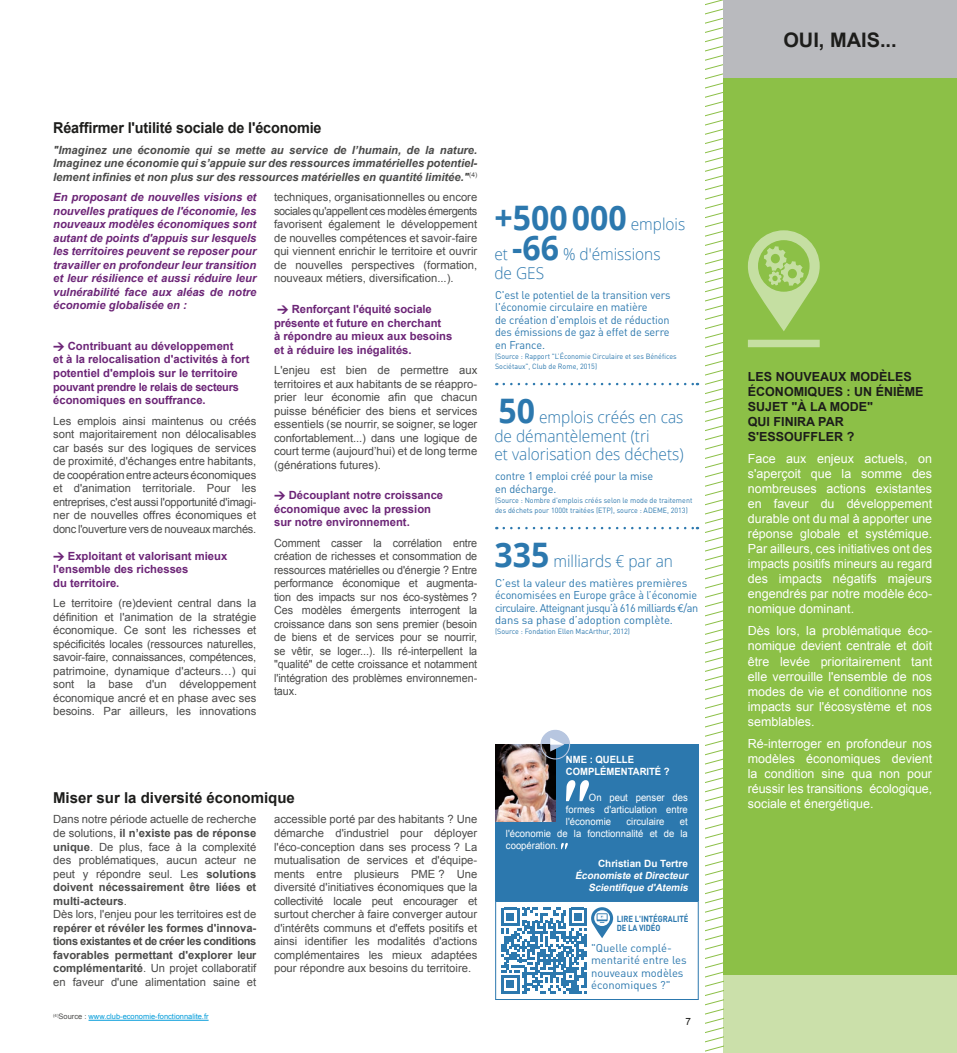
<style>
.page{position:relative;width:957px;height:1053px;background:#fff}
.page>*{position:absolute;margin:0;border:0;box-sizing:border-box;transform-origin:0 0}
.t1{font:700 33.75px "Open Sans";color:#2c78ae;scale:.95 1}
.t2{font:700 20px "Arial";color:#1d1d1b}
.t3{font:300 16.25px/18.8px "Open Sans";color:#2c78ae;scale:.95 1}
.t4{font:700 15px "Arial";letter-spacing:-.01em;color:#1d1d1b;scale:.96 1}
.t5{font:700 15px "Arial";letter-spacing:-.01em;color:#1d1d1b}
.t6{font:12.5px/15px "Arial";color:#fff;text-align:justify}
.t7{font:700 12.5px/15px "Arial";color:#1d1d1b}
.t8{font:11.25px/13.5px "Arial";color:#4b4b4a;text-align:justify}
.t9{font:700 11.25px/13.5px "Arial";color:#6c2577}
.t10{font:11.25px/13.5px "Arial";color:#4b4b4a;text-align:justify;scale:.96 1}
.t11{font:11.25px/12.5px "DIN";letter-spacing:-.01em;color:#2c78ae}
.t12{font:italic 700 11.25px/13.5px "Arial";color:#6c2577;text-align:justify}
.t13{font:italic 700 11.25px/13.5px "Arial";color:#4b4b4a;text-align:justify}
.t14{font:700 11.25px/13.5px "Arial";color:#4b4b4a;text-align:justify}
.t15{font:10px/12px "Arial";color:#fff;text-align:justify;scale:.95 1}
.t16{font:italic 700 10px/12px "Arial";color:#fff;text-align:right}
.t17{font:700 10px/12px "Arial";color:#fff;scale:.95 1}
.t18{font:700 10px "Arial";color:#fff}
.t19{font:10px "Arial";color:#1d1d1b}
.t20{font:700 8.75px/8.8px "DIN";letter-spacing:-.01em;color:#2c78ae;scale:.89 1}
.t21{font:7.5px/10px "DIN";color:#2c78ae;scale:.95 1}
.t22{font:7.5px "Arial";color:#009bd9}
.s1{font-family:"DIN";font-weight:900}
.s2{font-weight:700}
.s3{font-weight:400}
.s4{color:#4b4b4a}
.s5{font-weight:300;font-size:16.25px}
.s6{font-weight:700;font-size:33.75px}
.s7{font-family:"Euro Mono"}
</style>
<div class="page">
<div style="left:723px;top:0;width:234px;height:975px;background:#8cc047"></div>
<div style="left:723px;top:975px;width:234px;height:77px;background:#cbe0aa"></div>
<svg style="left:705px;top:0;width:18px;height:1052px"></svg>
<hr style="left:89px;top:1019px;width:120px;height:1px;background:#009bd9">
<svg style="left:504px;top:383px;width:194px;height:2px"></svg>
<svg style="left:504px;top:527px;width:194px;height:2px"></svg>
<svg style="left:748px;top:230px;width:71px;height:101px"></svg>
<div style="left:748px;top:340px;width:71px;height:7px;background:#c5dfa2"></div>
<div style="left:723px;top:0;width:234px;height:77px;background:#b9babe"></div>
<div style="left:495px;top:744px;width:203px;height:157px;background:#2c78ae"></div>
<svg style="left:566px;top:780px;width:23px;height:21px"></svg>
<svg style="left:561px;top:842px;width:7px;height:7px"></svg>
<img style="left:495px;top:744px;width:60px;height:77px">
<div style="left:495px;top:901px;width:203px;height:98px;border:1px solid #2c78ae"></div>
<svg style="left:501px;top:907px;width:112px;height:86px"></svg>
<svg style="left:540px;top:729px;width:30px;height:30px"></svg>
<h3 class="t4" style="left:53px;top:119px;width:281px">Réaffirmer l'utilité sociale de l'économie</h3>
<p class="t13" style="left:53px;top:143px;width:426px">"Imaginez une économie qui se mette au service de l’humain, de la nature.<br>Imaginez une économie qui s’appuie sur des ressources immatérielles potentiel&shy;lement infinies et non plus sur des ressources matérielles en quantité limitée."<sup>(4)</sup></p>
<p class="t12" style="left:53px;top:191px;width:205px">En proposant de nouvelles visions et nouvelles pratiques de l'économie, les nouveaux modèles économiques sont autant de points d'appuis sur lesquels les territoires peuvent se reposer pour travailler en profondeur leur transition et leur résilience et aussi réduire leur vulnérabilité face aux aléas de notre économie globalisée en :</p>
<p class="t9" style="left:53px;top:339px;width:198px"><span class="s1">&gt;</span> Contribuant au développement<br>et à la relocalisation d'activités à fort potentiel d'emplois sur le territoire pouvant prendre le relais de secteurs économiques en souffrance.</p>
<p class="t8" style="left:53px;top:414px;width:205px">Les emplois ainsi maintenus ou créés sont majoritairement non délocalisables car basés sur des logiques de services de proximité, d'échanges entre habitants, de coopération entre acteurs économiques et d'animation territoriale. Pour les entreprises, c'est aussi l'opportunité d'imagi&shy;ner de nouvelles offres économiques et donc l'ouverture vers de nouveaux marchés.</p>
<p class="t9" style="left:53px;top:549px;width:176px"><span class="s1">&gt;</span> Exploitant et valorisant mieux l'ensemble des richesses<br>du territoire.</p>
<p class="t8" style="left:53px;top:596px;width:205px">Le territoire (re)devient central dans la définition et l'animation de la stratégie économique. Ce sont les richesses et spécificités locales (ressources naturelles, savoir-faire, connaissances, compétences, patrimoine, dynamique d'acteurs…) qui sont la base d'un développement économique ancré et en phase avec ses besoins. Par ailleurs, les innovations</p>
<p class="t8" style="left:274px;top:191px;width:205px">techniques, organisationnelles ou encore sociales qu'appellent ces modèles émergents favorisent également le développement de nouvelles compétences et savoir-faire qui viennent enrichir le territoire et ouvrir de nouvelles perspectives (formation, nouveaux métiers, diversification...).</p>
<p class="t9" style="left:274px;top:302px;width:180px"><span class="s1">&gt;</span> Renforçant l'équité sociale présente et future en cherchant<br>à répondre au mieux aux besoins et à réduire les inégalités.</p>
<p class="t8" style="left:274px;top:363px;width:205px">L'enjeu est bien de permettre aux territoires et aux habitants de se réappro&shy;prier leur économie afin que chacun puisse bénéficier des biens et services essentiels (se nourrir, se soigner, se loger confortablement...) dans une logique de court terme (aujourd’hui) et de long terme (générations futures).</p>
<p class="t9" style="left:274px;top:488px;width:171px"><span class="s1">&gt;</span> Découplant notre croissance économique avec la pression sur notre environnement.</p>
<p class="t10" style="left:274px;top:536px;width:213px">Comment casser la corrélation entre création de richesses et consommation de ressources matérielles ou d'énergie ? Entre performance économique et augmenta&shy;tion des impacts sur nos éco-systèmes ?<br>Ces modèles émergents interrogent la croissance dans son sens premier (besoin de biens et de services pour se nourrir, se vêtir, se loger...). Ils ré-interpellent la "qualité" de cette croissance et notamment l'intégration des problèmes environnemen&shy;taux.</p>
<h3 class="t5" style="left:53px;top:789px;width:243px">Miser sur la diversité économique</h3>
<p class="t8" style="left:53px;top:812px;width:205px;text-align:left">Dans notre période actuelle de recherche de solutions, <span class="s2">il n’existe pas de réponse unique</span>. De plus, face à la complexité des problématiques, aucun acteur ne peut y répondre seul. Les <span class="s2">solutions doivent nécessairement être liées et multi-acteurs</span>.<br>Dès lors, l'enjeu pour les territoires est de</p>
<p class="t14" style="left:53px;top:920px;width:205px">repérer et révéler les formes d'innova&shy;tions existantes et de créer les conditions favorables permettant d'explorer leur complémentarité<span class="s3">. Un projet collaboratif en faveur d'une alimentation saine et</span></p>
<p class="t8" style="left:274px;top:812px;width:205px">accessible porté par des habitants ? Une démarche d'industriel pour déployer l'éco-conception dans ses process ? La mutualisation de services et d'équipe&shy;ments entre plusieurs PME ? Une diversité d'initiatives économiques que la collectivité locale peut encourager et surtout chercher à faire converger autour d'intérêts communs et d'effets positifs et ainsi identifier les modalités d'actions complémentaires les mieux adaptées pour répondre aux besoins du territoire.</p>
<p class="t22" style="left:53px;top:1012px;width:157px"><sup>(4)</sup><span class="s4">Source :</span> www.club-economie-fonctionnalite.fr</p>
<h1 class="t1" style="left:494px;top:194px;width:202px">+500 000 <span class="s5">emplois</span></h1>
<h3 class="t3" style="left:494px;top:244px;width:176px">et <span class="s6">-66</span> % d'émissions de GES</h3>
<p class="t11" style="left:495px;top:288px;width:177px">C'est le potentiel de la transition vers l'économie circulaire en matière<br>de création d'emplois et de réduction des émissions de gaz à effet de serre en France.</p>
<p class="t21" style="left:495px;top:351px;width:193px">(Source : Rapport "L’Économie Circulaire et ses Bénéfices<br>Sociétaux", Club de Rome, 2015)</p>
<h3 class="t3" style="left:494px;top:407px;width:201px"><span class="s6">50</span> emplois créés en cas de démantèlement (tri<br>et valorisation des déchets)</h3>
<p class="t11" style="left:495px;top:469px;width:160px">contre 1 emploi créé pour la mise en décharge.</p>
<p class="t21" style="left:495px;top:495px;width:209px">(Source : Nombre d'emplois créés selon le mode de traitement des déchets pour 1000t traitées (ETP), source : ADEME, 2013)</p>
<h3 class="t3" style="left:494px;top:551px;width:189px"><span class="s6">335</span> milliards € par an</h3>
<p class="t11" style="left:495px;top:576px;width:205px">C’est la valeur des matières premières économisées en Europe grâce à l’économie circulaire. Atteignant jusqu’à 616 milliards <span class="s7">€</span>/an dans sa phase d’adoption complète.</p>
<p class="t21" style="left:495px;top:626px;width:144px">(Source : Fondation Ellen MacArthur, 2012)</p>
<p class="t17" style="left:566px;top:753px;width:111px">NME : QUELLE<br>COMPLÉMENTARITÉ ?</p>
<p class="t15" style="left:566px;top:791px;width:130px;text-indent:23px">On peut penser des formes d'articulation entre l'économie</p>
<p class="t15" style="left:626px;top:815px;width:41px">circulaire</p>
<p class="t15" style="left:506px;top:815px;width:193px;text-indent:174px">et l'économie de la fonctionnalité et de la coopération.</p>
<p class="t18" style="left:598px;top:857px;width:91px">Christian Du Tertre</p>
<p class="t16" style="left:575px;top:868px;width:116px">Économiste etDirecteur<br>Scientifique d'Atemis</p>
<p class="t20" style="left:616px;top:914px;width:82px">LIRE L'INTÉGRALITÉ<br>DE LA VIDÉO</p>
<p class="t11" style="left:591px;top:941px;width:97px">"Quelle complé&shy;mentarité entre les nouveaux modèles économiques ?"</p>
<p class="t19" style="left:685px;top:1015px;width:7px">7</p>
<h2 class="t2" style="left:783px;top:29px;width:115px">OUI, MAIS...</h2>
<p class="t7" style="left:748px;top:369px;width:177px">LES NOUVEAUX MODÈLES<br>ÉCONOMIQUES : UN ÉNIÈME<br>SUJET "À LA MODE"<br>QUI FINIRA PAR<br>S'ESSOUFFLER ?</p>
<p class="t6" style="left:748px;top:451px;width:186px">Face aux enjeux actuels, on s'aperçoit que la somme des nombreuses actions existantes en faveur du développement durable ont du mal à apporter une réponse globale et systémique.<br>Par ailleurs, ces initiatives ont des impacts positifs mineurs au regard des impacts négatifs majeurs engendrés par notre modèle éco&shy;nomique dominant.</p>
<p class="t6" style="left:748px;top:623px;width:186px">Dès lors, la problématique éco&shy;nomique devient centrale et doit être levée prioritairement tant elle verrouille l'ensemble de nos modes de vie et conditionne nos impacts sur l'écosystème et nos semblables.</p>
<p class="t6" style="left:748px;top:735px;width:186px">Ré-interroger en profondeur nos modèles économiques devient la condition sine qua non pour réussir les transitions écologique, sociale et énergétique.</p>
</div>
